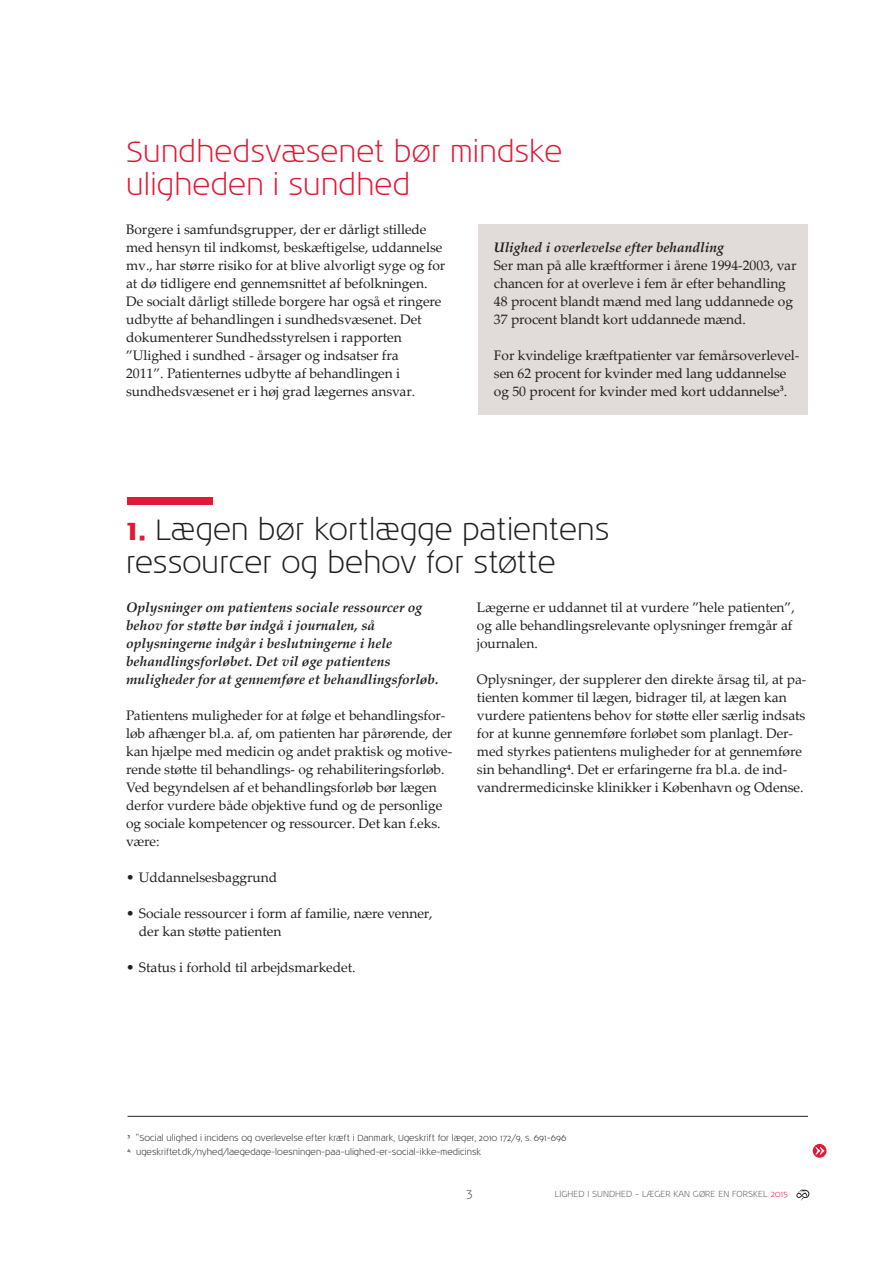
<style>
.page{position:relative;width:893px;height:1263px;background:#fff}
.page>*{position:absolute;margin:0;border:0;box-sizing:border-box;transform-origin:0 0}
.t1{font:300 30px/33px "Noa LT Std";color:#231f20}
.t2{font:300 30px/33px "Noa LT Std";letter-spacing:.01em;color:#e31837}
.t3{font:13.8px/18px "Palatino Linotype";letter-spacing:-.005em;color:#231f20}
.t4{font:italic 700 13.8px/18px "Palatino Linotype";color:#231f20}
.t5{font:300 13.5px "Noa LT Std";color:#58595b}
.t6{font:300 9px/13.5px "Noa LT Std";color:#231f20}
.t7{font:300 9px "Noa LT Std";color:#58595b}
.s1{font-weight:700;color:#e31837}
.s2{color:#e31837}
</style>
<div class="page">
<svg style="left:796px;top:1189px;width:13px;height:12px"></svg>
<div style="left:478px;top:224px;width:330px;height:190px;background:#e1dbd9"></div>
<svg style="left:813px;top:1144px;width:13px;height:14px"></svg>
<div style="left:128px;top:497px;width:85px;height:7px;background:#e31837"></div>
<hr style="left:128px;top:1116px;width:680px;height:1px;background:#231f20">
<h1 class="t2" style="left:126px;top:136px;width:438px">Sundhedsvæsenet bør mindske uligheden i sundhed</h1>
<p class="t3" style="left:126px;top:220px;width:321px">Borgere i samfundsgrupper, der er dårligt stillede med hensyn til indkomst, beskæftigelse, uddannelse mv., har større risiko for at blive alvorligt syge og for at dø tidligere end gennemsnittet af befolkningen.<br>De socialt dårligt stillede borgere har også et ringere udbytte af behandlingen i sundhedsvæsenet. Det dokumenterer Sundhedsstyrelsen i rapporten ”Ulighed i sundhed - årsager og indsatser fra<br>2011”. Patienternes udbytte af behandlingen i sundhedsvæsenet er i høj grad lægernes ansvar.</p>
<p class="t4" style="left:494px;top:238px;width:232px">Ulighed i overlevelse efter behandling</p>
<p class="t3" style="left:494px;top:256px;width:304px">Ser man på alle kræftformer i årene 1994-2003, var chancen for at overleve i fem år efter behandling 48 procent blandt mænd med lang uddannede og 37 procent blandt kort uddannede mænd.</p>
<p class="t3" style="left:494px;top:346px;width:307px">For kvindelige kræftpatienter var femårsoverlevel&shy;sen 62 procent for kvinder med lang uddannelse og 50 procent for kvinder med kort uddannelse<sup>3</sup>.</p>
<h1 class="t1" style="left:126px;top:514px;width:485px"><span class="s1">1.</span> Lægen bør kortlægge patientens ressourcer og behov for støtte</h1>
<p class="t4" style="left:126px;top:598px;width:314px">Oplysninger om patientens sociale ressourcer og behov for støtte bør indgå i journalen, så oplysningerne indgår i beslutningerne i hele behandlingsforløbet. Det vil øge patientens muligheder for at gennemføre et behandlingsforløb.</p>
<p class="t3" style="left:126px;top:706px;width:328px">Patientens muligheder for at følge et behandlingsfor&shy;løb afhænger bl.a. af, om patienten har pårørende, der kan hjælpe med medicin og andet praktisk og motive&shy;rende støtte til behandlings- og rehabiliteringsforløb.<br>Ved begyndelsen af et behandlingsforløb bør lægen derfor vurdere både objektive fund og de personlige og sociale kompetencer og ressourcer. Det kan f.eks. være:</p>
<p class="t3" style="left:126px;top:868px;width:153px">• Uddannelsesbaggrund</p>
<p class="t3" style="left:139px;top:904px;width:295px;text-indent:-13px">• Sociale ressourcer i form af familie, nære venner, der kan støtte patienten</p>
<p class="t3" style="left:126px;top:958px;width:231px">• Status i forhold til arbejdsmarkedet.</p>
<p class="t3" style="left:477px;top:598px;width:319px">Lægerne er uddannet til at vurdere ”hele patienten”, og alle behandlingsrelevante oplysninger fremgår af journalen.</p>
<p class="t3" style="left:477px;top:670px;width:331px">Oplysninger, der supplerer den direkte årsag til, at pa&shy;tienten kommer til lægen, bidrager til, at lægen kan vurdere patientens behov for støtte eller særlig indsats for at kunne gennemføre forløbet som planlagt. Der&shy;med styrkes patientens muligheder for at gennemføre sin behandling<sup>4</sup>. Det er erfaringerne fra bl.a. de ind&shy;vandrermedicinske klinikker i København og Odense.</p>
<p class="t6" style="left:128px;top:1131px;width:440px"><sup>3</sup> ”Social ulighed i incidens og overlevelse efter kræft i Danmark, Ugeskrift for læger, 2010 172/9, s. 691-696<br><sup>4</sup> ugeskriftet.dk/nyhed/laegedage-loesningen-paa-ulighed-er-social-ikke-medicinsk</p>
<p class="t5" style="left:466px;top:1185px;width:8px">3</p>
<p class="t7" style="left:555px;top:1188px;width:234px">LIGHED I SUNDHED – LÆGER KAN GØRE EN FORSKEL <span class="s2">2015</span></p>
</div>
